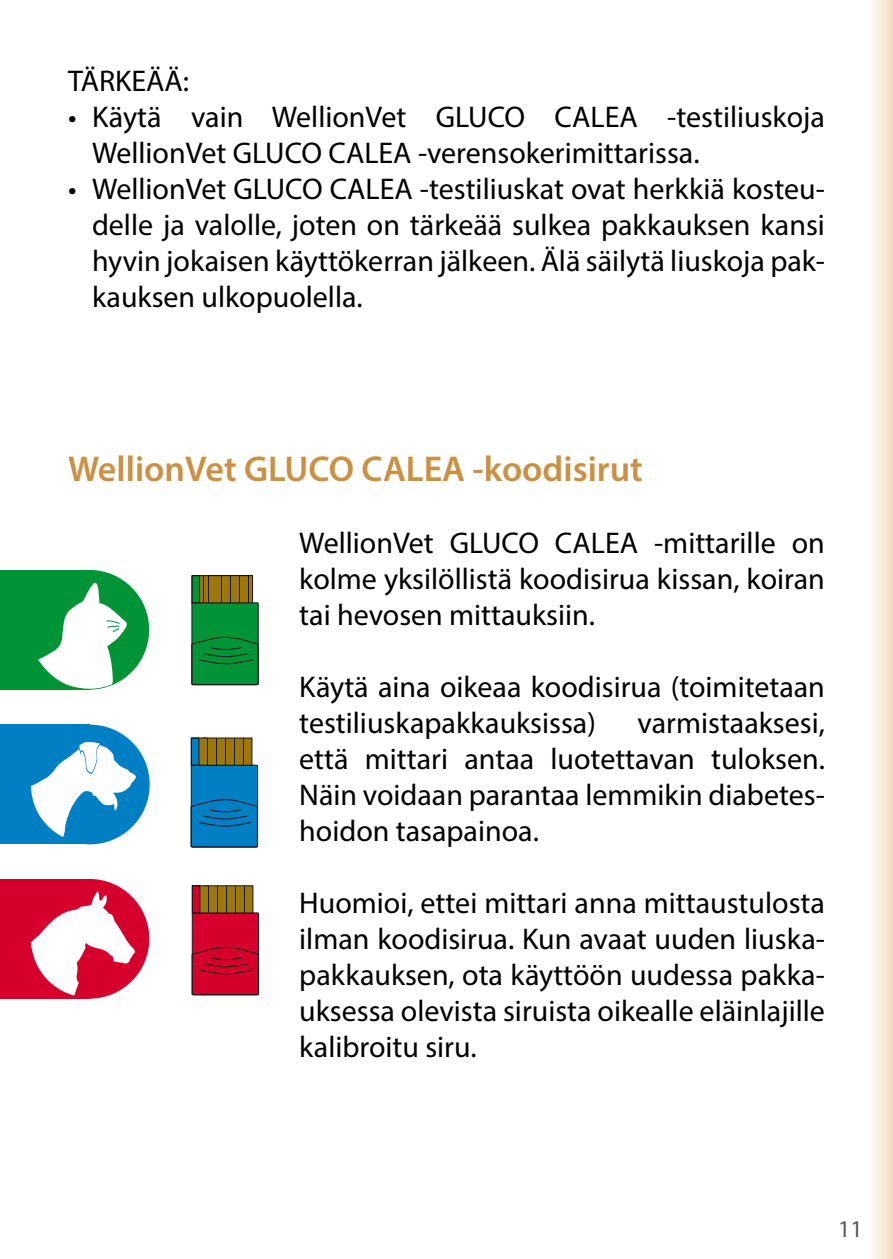
<style>
.page{position:relative;width:893px;height:1259px;background:#fff}
.page>*{position:absolute;margin:0;border:0;box-sizing:border-box;transform-origin:0 0}
.t1{font:600 36px "Myriad Pro";color:#ca9044}
.t2{font:30px/36px "Myriad Pro";color:#000;text-align:justify}
.t3{font:24px "Myriad Pro";color:#58585a}
</style>
<div class="page">
<svg style="left:872px;top:0;width:21px;height:1259px;background:#f6ebde"></svg>
<svg style="left:191px;top:602px;width:68px;height:83px;background:#038935"></svg>
<svg style="left:203px;top:577px;width:46px;height:24px"></svg>
<hr style="left:249px;top:576px;width:3px;height:26px;background:#9c770e">
<hr style="left:244px;top:576px;width:4px;height:27px;background:#9c770e">
<hr style="left:240px;top:576px;width:4px;height:26px;background:#9c770e">
<hr style="left:235px;top:576px;width:4px;height:26px;background:#9c770e">
<hr style="left:231px;top:575px;width:4px;height:27px;background:#9c770e">
<hr style="left:226px;top:576px;width:4px;height:26px;background:#9c770e">
<hr style="left:222px;top:576px;width:4px;height:26px;background:#9c770e">
<hr style="left:218px;top:576px;width:3px;height:26px;background:#9c770e">
<hr style="left:213px;top:575px;width:4px;height:27px;background:#9c770e">
<hr style="left:209px;top:576px;width:3px;height:26px;background:#9c770e">
<hr style="left:204px;top:575px;width:4px;height:27px;background:#9c770e">
<hr style="left:200px;top:576px;width:3px;height:26px;background:#9c770e">
<div style="left:192px;top:575px;width:8px;height:28px;background:#009437"></div>
<div style="left:192px;top:575px;width:8px;height:28px;border:1px solid #1a171b"></div>
<div style="left:191px;top:575px;width:62px;height:28px;border:1px solid #1a171b"></div>
<div style="left:0;top:570px;width:90px;height:119px;background:#009437"></div>
<div style="left:0;top:724px;width:90px;height:120px;background:#007fc5"></div>
<div style="left:0;top:879px;width:90px;height:119px;background:#d6002d"></div>
<div style="left:30px;top:570px;width:119px;height:119px;background:#009437;border-radius:50%"></div>
<svg style="left:38px;top:582px;width:90px;height:108px"></svg>
<div style="left:30px;top:724px;width:120px;height:120px;background:#007fc5;border-radius:50%"></div>
<svg style="left:31px;top:741px;width:105px;height:96px"></svg>
<div style="left:30px;top:879px;width:119px;height:119px;background:#d6002d;border-radius:50%"></div>
<svg style="left:31px;top:891px;width:104px;height:104px"></svg>
<svg style="left:190px;top:764px;width:69px;height:84px;background:#0978b6"></svg>
<svg style="left:207px;top:739px;width:41px;height:24px"></svg>
<hr style="left:248px;top:738px;width:4px;height:27px;background:#9c770e">
<hr style="left:244px;top:738px;width:3px;height:27px;background:#9c770e">
<hr style="left:239px;top:738px;width:4px;height:27px;background:#9c770e">
<hr style="left:235px;top:738px;width:3px;height:27px;background:#9c770e">
<hr style="left:230px;top:738px;width:4px;height:27px;background:#9c770e">
<hr style="left:226px;top:738px;width:4px;height:27px;background:#9c770e">
<hr style="left:221px;top:738px;width:4px;height:27px;background:#9c770e">
<hr style="left:217px;top:738px;width:4px;height:27px;background:#9c770e">
<hr style="left:212px;top:738px;width:4px;height:27px;background:#9c770e">
<hr style="left:208px;top:738px;width:4px;height:27px;background:#9c770e">
<hr style="left:203px;top:738px;width:4px;height:27px;background:#9c770e">
<svg style="left:199px;top:739px;width:4px;height:24px"></svg>
<div style="left:191px;top:738px;width:8px;height:27px;background:#007fc5"></div>
<div style="left:191px;top:737px;width:61px;height:28px;border:1px solid #1a171b"></div>
<svg style="left:191px;top:912px;width:69px;height:83px;background:#c60830"></svg>
<svg style="left:208px;top:887px;width:41px;height:24px"></svg>
<hr style="left:249px;top:886px;width:4px;height:26px;background:#9c770e">
<hr style="left:245px;top:886px;width:3px;height:27px;background:#9c770e">
<hr style="left:240px;top:886px;width:4px;height:26px;background:#9c770e">
<hr style="left:236px;top:886px;width:3px;height:26px;background:#9c770e">
<hr style="left:231px;top:885px;width:4px;height:27px;background:#9c770e">
<hr style="left:227px;top:886px;width:4px;height:26px;background:#9c770e">
<hr style="left:222px;top:886px;width:4px;height:26px;background:#9c770e">
<hr style="left:218px;top:886px;width:4px;height:26px;background:#9c770e">
<hr style="left:213px;top:885px;width:4px;height:27px;background:#9c770e">
<hr style="left:209px;top:886px;width:4px;height:26px;background:#9c770e">
<hr style="left:204px;top:885px;width:4px;height:27px;background:#9c770e">
<svg style="left:200px;top:887px;width:4px;height:24px"></svg>
<div style="left:192px;top:885px;width:8px;height:28px;background:#d6002d"></div>
<div style="left:192px;top:885px;width:61px;height:28px;border:1px solid #1a171b"></div>
<p class="t2" style="left:68px;top:62px;width:123px">TÄRKEÄÄ:</p>
<p class="t2" style="left:92px;top:98px;width:734px;text-indent:-24px">• Käytä vain WellionVet GLUCO CALEA -testiliuskoja<br>WellionVet GLUCO CALEA -verensokerimittarissa.</p>
<p class="t2" style="left:92px;top:170px;width:734px;text-indent:-24px">• WellionVet GLUCO CALEA -testiliuskat ovat herkkiä kosteu&shy;delle ja valolle, joten on tärkeää sulkea pakkauksen kansi hyvin jokaisen käyttökerran jälkeen. Älä säilytä liuskoja pak&shy;kauksen ulkopuolella.</p>
<p class="t1" style="left:68px;top:446px;width:576px">WellionVet GLUCO CALEA -koodisirut</p>
<p class="t2" style="left:299px;top:524px;width:527px">WellionVet GLUCO CALEA -mittarille on kolme yksilöllistä koodisirua kissan, koiran tai hevosen mittauksiin.</p>
<p class="t2" style="left:299px;top:668px;width:527px">Käytä aina oikeaa koodisirua (toimitetaan testiliuskapakkauksissa)</p>
<p class="t2" style="left:299px;top:704px;width:527px;text-indent:338px">varmistaaksesi, että mittari antaa luotettavan tuloksen.<br>Näin voidaan parantaa lemmikin diabetes&shy;hoidon tasapainoa.</p>
<p class="t2" style="left:299px;top:884px;width:527px">Huomioi, ettei mittari anna mittaustulosta ilman koodisirua. Kun avaat uuden liuska&shy;pakkauksen, ota käyttöön uudessa pakka&shy;uksessa olevista siruista oikealle eläinlajille kalibroitu siru.</p>
<p class="t3" style="left:838px;top:1213px;width:26px">11</p>
</div>
